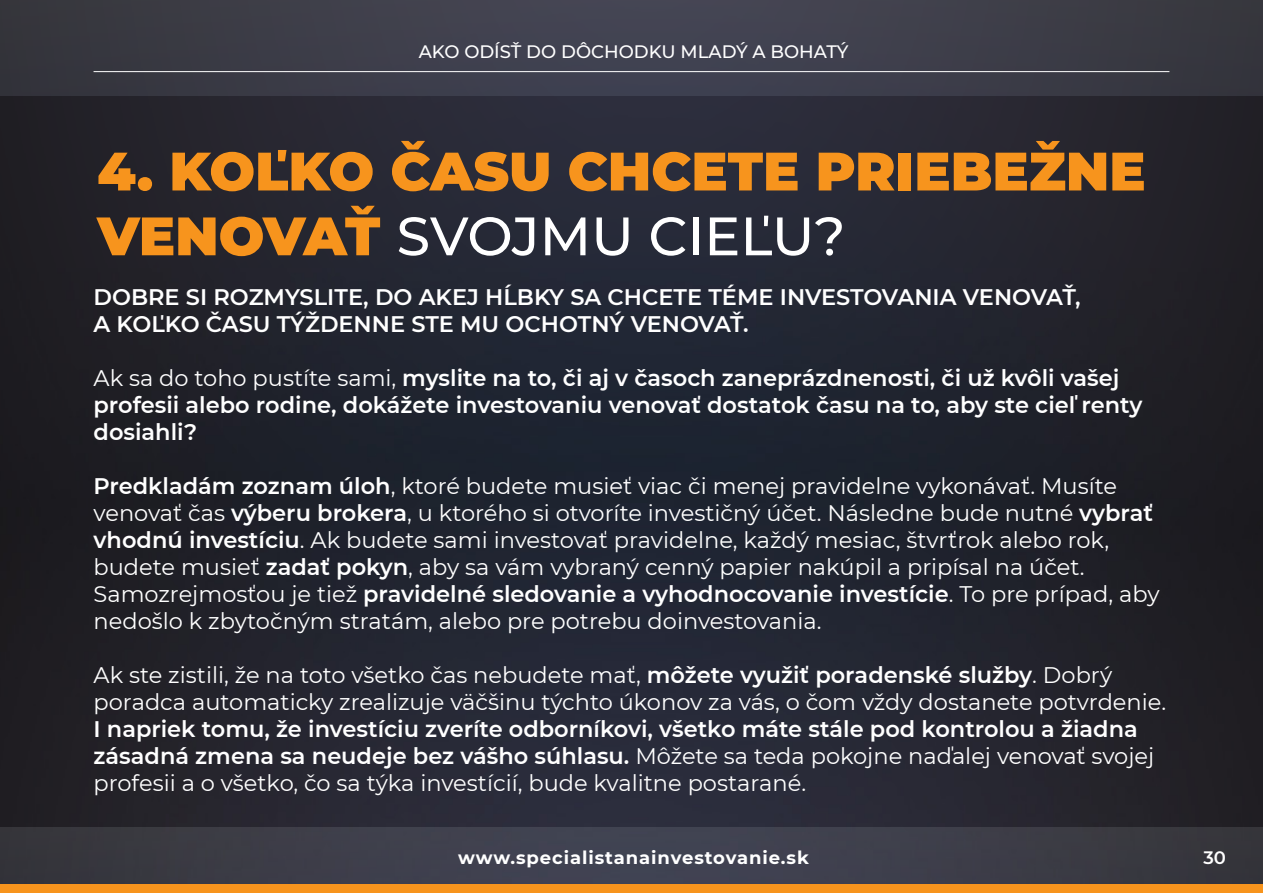
<style>
.page{position:relative;width:1263px;height:893px;background:#fff}
.page>*{position:absolute;margin:0;border:0;box-sizing:border-box;transform-origin:0 0}
.t1{font:900 54px/64.8px "Montserrat";color:#f7941d}
.t2{font:22.5px/27px "Montserrat";color:#fff}
.t3{font:600 22.5px/27px "Montserrat";color:#fff}
.t4{font:700 18px "Montserrat";letter-spacing:.05em;color:#fff}
.t5{font:500 18px "Montserrat";color:#fff}
.t6{font:600 18px "Montserrat";color:#fff}
.s1{font-weight:500;color:#fff}
.s2{font-weight:400}
.s3{font-weight:600}
</style>
<div class="page">
<img style="left:0;top:267px;width:630px;height:560px">
<img style="left:630px;top:267px;width:633px;height:560px">
<img style="left:0;top:96px;width:1263px;height:171px">
<svg style="left:0;top:827px;width:1263px;height:57px;background:#3c3d48"></svg>
<div style="left:0;top:884px;width:1263px;height:9px;background:#f7941d"></div>
<svg style="left:0;top:0;width:1263px;height:96px;background:#3c3d48"></svg>
<hr style="left:94px;top:71px;width:1075px;height:1px;background:#fff">
<p class="t5" style="left:419px;top:39px;width:431px">AKO ODÍSŤ DO DÔCHODKU MLADÝ A BOHATÝ</p>
<h1 class="t1" style="left:97px;top:135px;width:1050px">4. KOĽKO ČASU CHCETE PRIEBEŽNE<br>VENOVAŤ <span class="s1">SVOJMU CIEĽU?</span></h1>
<p class="t3" style="left:94px;top:282px;width:988px">DOBRE SI ROZMYSLITE, DO AKEJ HĹBKY SA CHCETE TÉME INVESTOVANIA VENOVAŤ,<br>A KOĽKO ČASU TÝŽDENNE STE MU OCHOTNÝ VENOVAŤ.</p>
<p class="t3" style="left:94px;top:363px;width:1050px"><span class="s2">Ak sa do toho pustíte sami,</span> myslite na to, či aj v časoch zaneprázdnenosti, či už kvôli vašej profesii alebo rodine, dokážete investovaniu venovať dostatok času na to, aby ste cieľ renty dosiahli?</p>
<p class="t2" style="left:94px;top:471px;width:1067px"><span class="s3">Predkladám zoznam úloh</span>, ktoré budete musieť viac či menej pravidelne vykonávať. Musíte venovať čas <span class="s3">výberu brokera</span>, u ktorého si otvoríte investičný účet. Následne bude nutné <span class="s3">vybrať vhodnú investíciu</span>. Ak budete sami investovať pravidelne, každý mesiac, štvrťrok alebo rok, budete musieť <span class="s3">zadať pokyn</span>, aby sa vám vybraný cenný papier nakúpil a pripísal na účet.<br>Samozrejmosťou je tiež <span class="s3">pravidelné sledovanie a vyhodnocovanie investície</span>. To pre prípad, aby nedošlo k zbytočným stratám, alebo pre potrebu doinvestovania.</p>
<p class="t2" style="left:94px;top:660px;width:1074px">Ak ste zistili, že na toto všetko čas nebudete mať, <span class="s3">môžete využiť poradenské služby</span>. Dobrý poradca automaticky zrealizuje väčšinu týchto úkonov za vás, o čom vždy dostanete potvrdenie.</p>
<p class="t3" style="left:94px;top:714px;width:1062px">I napriek tomu, že investíciu zveríte odborníkovi, všetko máte stále pod kontrolou a žiadna zásadná zmena sa neudeje bez vášho súhlasu. <span class="s2">Môžete sa teda pokojne naďalej venovať svojej profesii a o všetko, čo sa týka investícií, bude kvalitne postarané.</span></p>
<p class="t4" style="left:458px;top:844px;width:352px">www.specialistanainvestovanie.sk</p>
<p class="t6" style="left:1203px;top:844px;width:24px">30</p>
</div>
